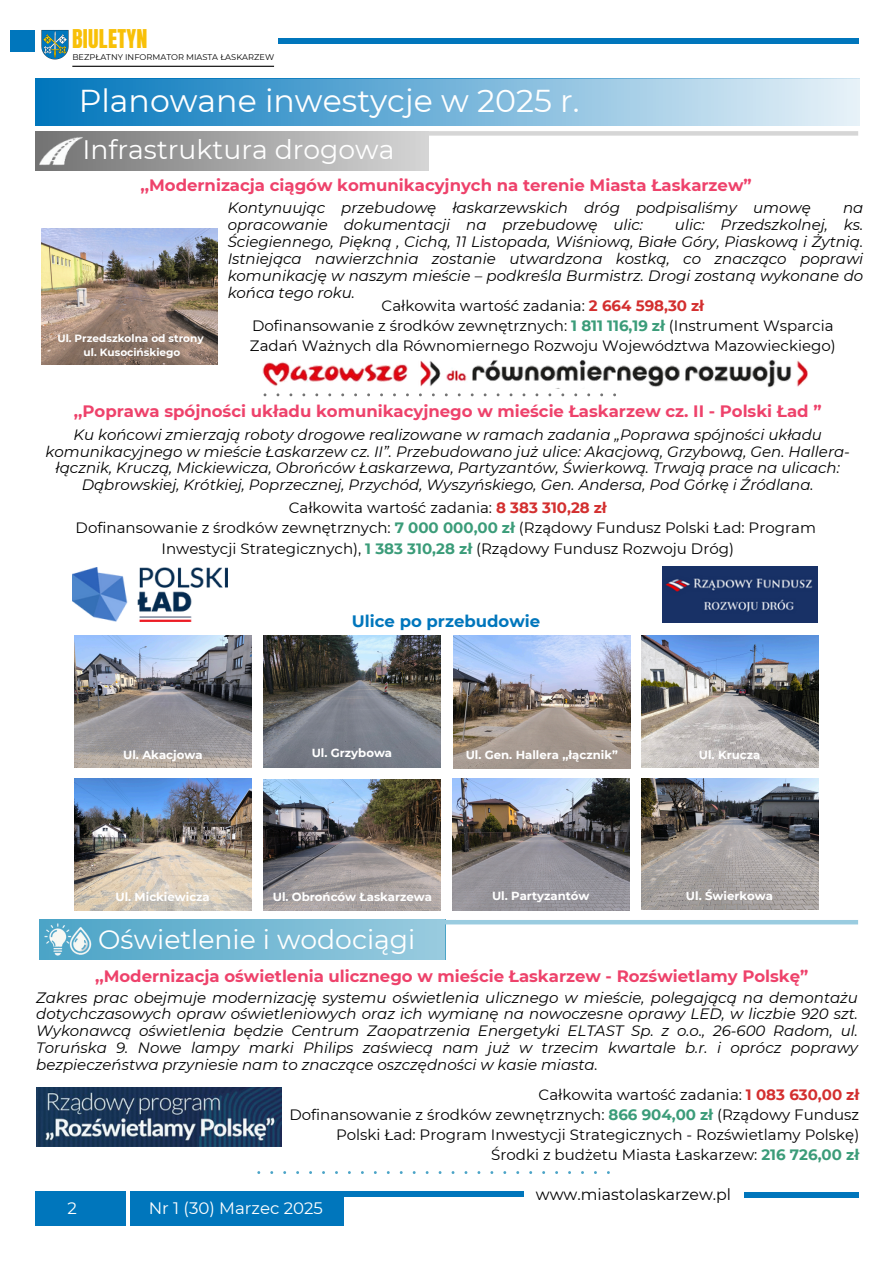
<style>
.page{position:relative;width:894px;height:1264px;background:#fff}
.page>*{position:absolute;margin:0;border:0;box-sizing:border-box;transform-origin:0 0}
.t1{font:31.65px "Montserrat";color:#fff}
.t2{font:26.7px "Montserrat";color:#fff}
.t3{font:22.05px "Anton";letter-spacing:.015em;color:#f8c008}
.t4{font:16.65px "Montserrat";color:#fff}
.t5{font:700 16.5px "Montserrat";color:#ee426b}
.t6{font:700 16.5px "Montserrat";color:#0076bc}
.t7{font:15.75px "Montserrat";color:#000}
.t8{font:italic 15px/16.8px "Montserrat";color:#000;text-align:justify}
.t9{font:15px/20.2px "Montserrat";color:#000;text-align:center}
.t10{font:700 11.7px "Montserrat";color:#fff}
.t11{font:700 10.5px "Montserrat";color:#fff}
.t12{font:8.25px "Montserrat";color:#000}
.s1{font-weight:700;color:#d32f2f}
.s2{font-weight:700;color:#3b9c79}
</style>
<div class="page">
<img style="left:41px;top:29px;width:27px;height:31px">
<div style="left:278px;top:38px;width:581px;height:6px;background:#0076bc"></div>
<hr style="left:72px;top:66px;width:202px;height:1px;background:#000">
<div style="left:35px;top:79px;width:824px;height:46px;background:linear-gradient(to right,#0075bb,#e7f2f8)"></div>
<div style="left:35px;top:1191px;width:91px;height:34px;background:#0076bc"></div>
<div style="left:130px;top:1191px;width:213px;height:34px;background:#0076bc"></div>
<div style="left:343px;top:1191px;width:180px;height:5px;background:#0076bc"></div>
<div style="left:743px;top:1192px;width:114px;height:6px;background:#0076bc"></div>
<div style="left:10px;top:30px;width:25px;height:22px;background:#0076bc"></div>
<div style="left:35px;top:131px;width:393px;height:40px;background:linear-gradient(to right,#727272,#d5d5d5)"></div>
<div style="left:427px;top:131px;width:430px;height:5px;background:#d6d6d6"></div>
<img style="left:35px;top:133px;width:51px;height:36px">
<img style="left:262px;top:360px;width:418px;height:27px">
<img style="left:685px;top:359px;width:123px;height:29px">
<img style="left:72px;top:567px;width:156px;height:54px">
<img style="left:662px;top:566px;width:155px;height:56px">
<div style="left:39px;top:920px;width:406px;height:39px;background:linear-gradient(to right,#4aa3c6,#99cbdf)"></div>
<hr style="left:444px;top:920px;width:413px;height:4px;background:#9acce0">
<img style="left:73px;top:925px;width:21px;height:31px">
<img style="left:43px;top:922px;width:30px;height:34px">
<img style="left:36px;top:1087px;width:245px;height:59px">
<img style="left:453px;top:636px;width:177px;height:132px">
<img style="left:264px;top:779px;width:176px;height:131px">
<img style="left:641px;top:778px;width:176px;height:131px">
<img style="left:452px;top:778px;width:177px;height:132px">
<img style="left:75px;top:635px;width:176px;height:132px">
<img style="left:264px;top:636px;width:176px;height:131px">
<img style="left:74px;top:778px;width:177px;height:132px">
<img style="left:641px;top:636px;width:176px;height:131px">
<img style="left:41px;top:228px;width:177px;height:136px">
<p class="t3" style="left:72px;top:23px;width:77px">BIULETYN</p>
<h5 class="t12" style="left:72px;top:52px;width:203px">BEZPŁATNY INFORMATOR MIASTA ŁASKARZEW</h5>
<h5 class="t1" style="left:79px;top:81px;width:502px">Planowane inwestycje w 2025 r.</h5>
<h3 class="t2" style="left:82px;top:133px;width:313px">Infrastruktura drogowa</h3>
<p class="t5" style="left:140px;top:175px;width:612px">,,Modernizacja ciągów komunikacyjnych na terenie Miasta Łaskarzew”</p>
<p class="t8" style="left:227px;top:200px;width:584px">Kontynuując przebudowę łaskarzewskich dróg podpisaliśmy umowę</p>
<p class="t8" style="left:842px;top:200px;width:22px">na</p>
<p class="t8" style="left:227px;top:216px;width:417px">opracowanie dokumentacji na przebudowę ulic:</p>
<p class="t8" style="left:227px;top:216px;width:637px;text-indent:447px">ulic: Przedszkolnej, ks.<br>Ściegiennego, Piękną , Cichą, 11 Listopada, Wiśniową, Białe Góry, Piaskową i Żytnią.<br>Istniejąca nawierzchnia zostanie utwardzona kostką, co znacząco poprawi komunikację w naszym mieście – podkreśla Burmistrz. Drogi zostaną wykonane do końca tego roku.</p>
<p class="t9" style="left:252px;top:295px;width:583px">Całkowita wartość zadania: <span class="s1">2 664 598,30 zł<br></span>Dofinansowanie z środków zewnętrznych: <span class="s2">1 811 116,19 zł</span> (Instrument Wsparcia</p>
<p class="t9" style="left:250px;top:335px;width:587px">Zadań Ważnych dla Równomiernego Rozwoju Województwa Mazowieckiego)</p>
<h6 class="t11" style="left:57px;top:332px;width:148px">Ul. Przedszkolna od strony</h6>
<p class="t11" style="left:84px;top:346px;width:98px">ul. Kusocińskiego</p>
<h4 class="t5" style="left:74px;top:401px;width:749px">,,Poprawa spójności układu komunikacyjnego w mieście Łaskarzew cz. II - Polski Ład ”</h4>
<p class="t8" style="left:45px;top:426px;width:805px;text-align:center">Ku końcowi zmierzają roboty drogowe realizowane w ramach zadania „Poprawa spójności układu komunikacyjnego w mieście Łaskarzew cz. II”. Przebudowano już ulice: Akacjową, Grzybową, Gen. Hallera&shy;łącznik, Kruczą, Mickiewicza, Obrońców Łaskarzewa, Partyzantów, Świerkową. Trwają prace na ulicach:<br>Dąbrowskiej, Krótkiej, Poprzecznej, Przychód, Wyszyńskiego, Gen. Andersa, Pod Górkę i Źródlana.</p>
<h1 class="t9" style="left:76px;top:497px;width:741px">Całkowita wartość zadania: <span class="s1">8 383 310,28 zł<br></span>Dofinansowanie z środków zewnętrznych: <span class="s2">7 000 000,00 zł</span> (Rządowy Fundusz Polski Ład: Program<br>Inwestycji Strategicznych), <span class="s2">1 383 310,28 zł</span> (Rządowy Fundusz Rozwoju Dróg)</h1>
<p class="t6" style="left:352px;top:611px;width:190px">Ulice po przebudowie</p>
<p class="t10" style="left:123px;top:747px;width:81px">Ul. Akacjowa</p>
<h5 class="t10" style="left:311px;top:746px;width:82px">Ul. Grzybowa</h5>
<h2 class="t10" style="left:465px;top:747px;width:154px">Ul. Gen. Hallera ,,łącznik”</h2>
<p class="t10" style="left:698px;top:747px;width:63px">Ul. Krucza</p>
<p class="t10" style="left:115px;top:889px;width:96px">Ul. Mickiewicza</p>
<p class="t10" style="left:273px;top:889px;width:161px">Ul. Obrońców Łaskarzewa</p>
<h5 class="t10" style="left:492px;top:889px;width:99px">Ul. Partyzantów</h5>
<h4 class="t10" style="left:685px;top:889px;width:89px">Ul. Świerkowa</h4>
<p class="t2" style="left:98px;top:922px;width:318px">Oświetlenie i wodociągi</p>
<h6 class="t5" style="left:95px;top:966px;width:714px">,,Modernizacja oświetlenia ulicznego w mieście Łaskarzew - Rozświetlamy Polskę”</h6>
<p class="t8" style="left:36px;top:988px;width:823px">Zakres prac obejmuje modernizację systemu oświetlenia ulicznego w mieście, polegającą na demontażu dotychczasowych opraw oświetleniowych oraz ich wymianę na nowoczesne oprawy LED, w liczbie 920 szt.<br>Wykonawcą oświetlenia będzie Centrum Zaopatrzenia Energetyki ELTAST Sp. z o.o., 26-600 Radom, ul.<br>Toruńska 9. Nowe lampy marki Philips zaświecą nam już w trzecim kwartale b.r. i oprócz poprawy bezpieczeństwa przyniesie nam to znaczące oszczędności w kasie miasta.</p>
<h6 class="t9" style="left:289px;top:1083px;width:571px;text-align:right">Całkowita wartość zadania: <span class="s1">1 083 630,00 zł<br></span>Dofinansowanie z środków zewnętrznych: <span class="s2">866 904,00 zł</span> (Rządowy Fundusz Polski Ład: Program Inwestycji Strategicznych - Rozświetlamy Polskę)<br>Środki z budżetu Miasta Łaskarzew: <span class="s2">216 726,00 zł</span></h6>
<p class="t4" style="left:68px;top:1197px;width:11px">2</p>
<p class="t4" style="left:149px;top:1197px;width:176px">Nr 1 (30) Marzec 2025</p>
<h4 class="t7" style="left:535px;top:1185px;width:197px">www.miastolaskarzew.pl</h4>
</div>
